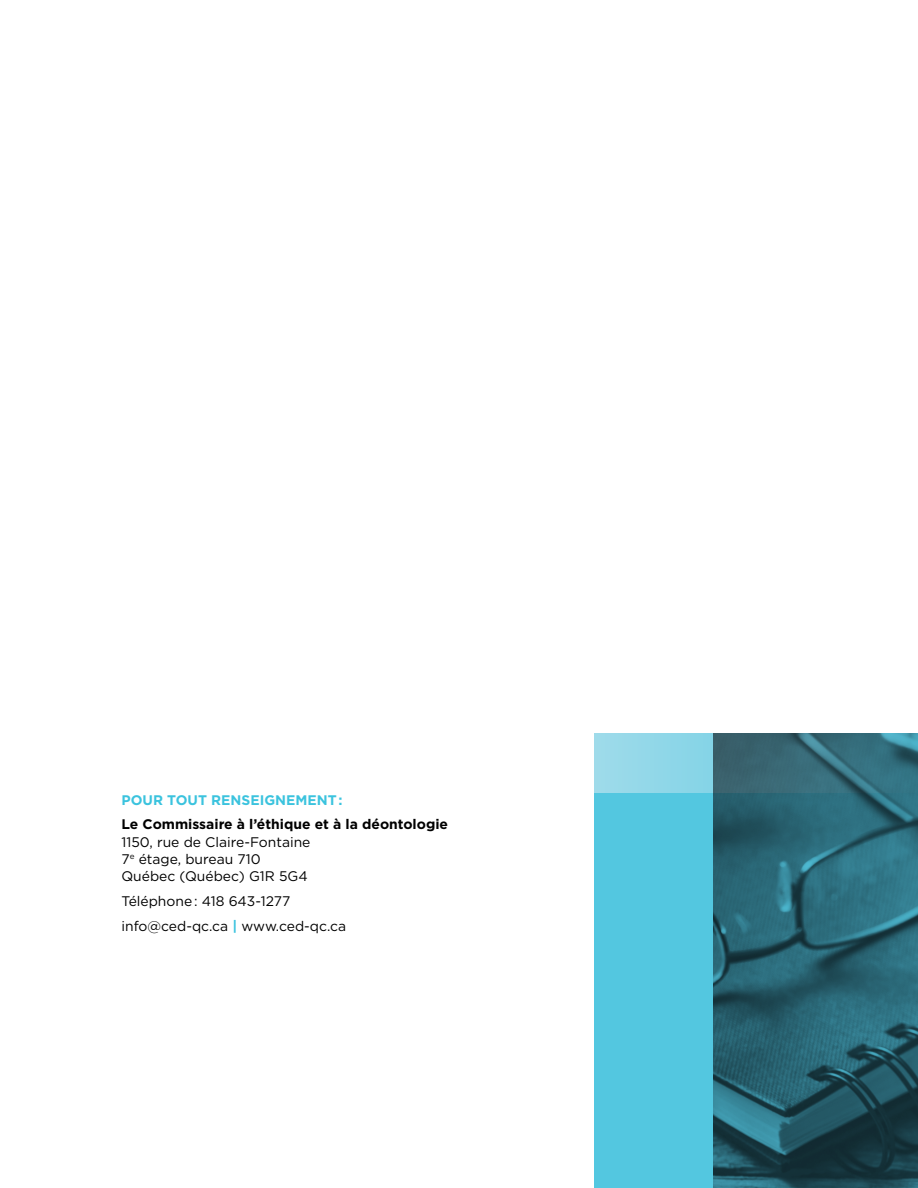
<style>
.page{position:relative;width:918px;height:1188px;background:#fff}
.page>*{position:absolute;margin:0;border:0;box-sizing:border-box;transform-origin:0 0}
.t1{font:13.8px/17.2px "Gotham";color:#000}
.t2{font:700 13.8px "Gotham";color:#000}
.t3{font:700 13.8px "Gotham";color:#3bc3de}
.s1{font-weight:700;color:#3bc3de}
</style>
<div class="page">
<div style="left:594px;top:734px;width:324px;height:454px;background:#53c7e0"></div>
<div style="left:594px;top:734px;width:324px;height:60px;background:linear-gradient(to bottom,#91d7e8,#91d7e8)"></div>
<img style="left:713px;top:734px;width:205px;height:454px">
<p class="t3" style="left:122px;top:791px;width:223px">POUR TOUT RENSEIGNEMENT :</p>
<p class="t2" style="left:122px;top:815px;width:328px">Le Commissaire à l’éthique et à la déontologie</p>
<p class="t1" style="left:122px;top:833px;width:191px">1150, rue de Claire-Fontaine<br>7<sup>e</sup> étage, bureau 710<br>Québec (Québec) G1R 5G4</p>
<p class="t1" style="left:122px;top:888px;width:226px;line-height:24.8px">Téléphone : 418 643-1277 info@ced-qc.ca <span class="s1">|</span> www.ced-qc.ca</p>
</div>
